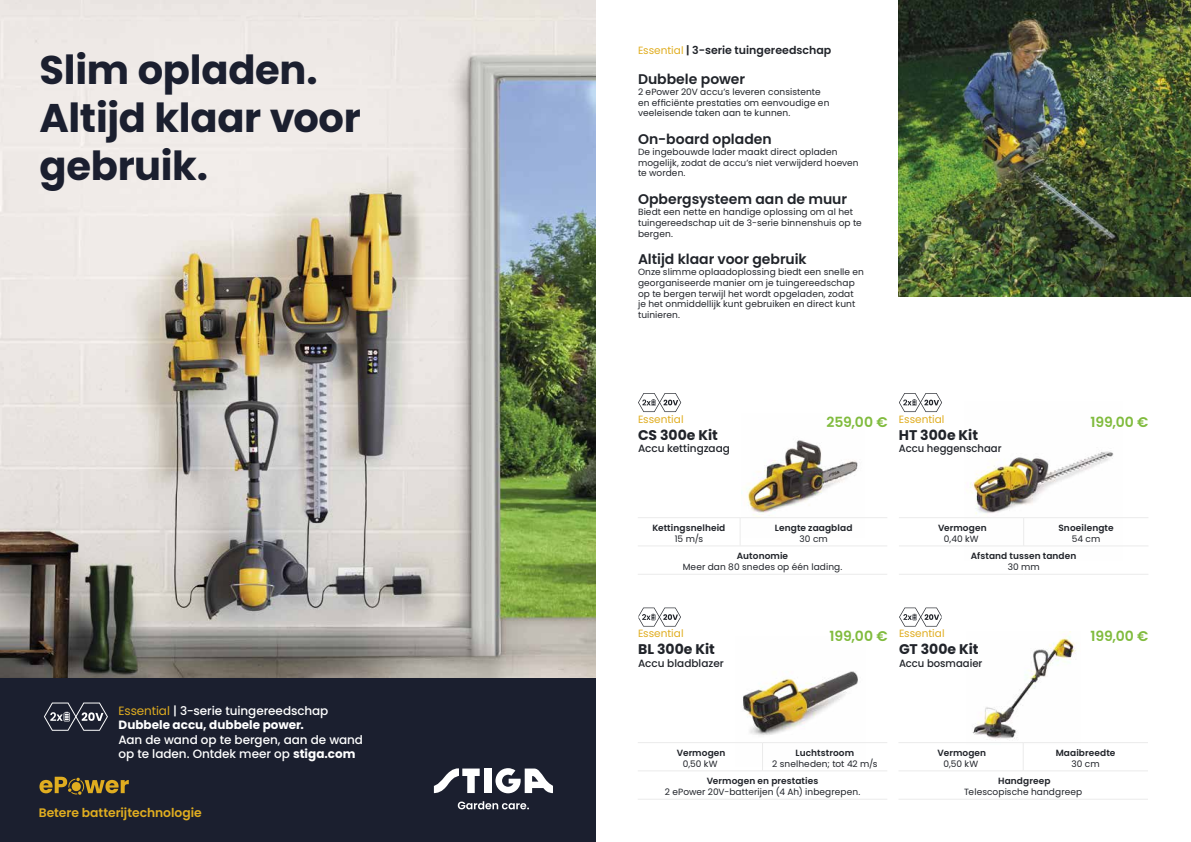
<style>
.page{position:relative;width:1191px;height:842px;background:#fff}
.page>*{position:absolute;margin:0;border:0;box-sizing:border-box;transform-origin:0 0}
.t1{font:700 40px/48px "Poppins";letter-spacing:-.01em;color:#1b1f2f}
.t2{font:600 14px "Poppins";color:#21242a}
.t3{font:700 14px "Poppins";letter-spacing:-.005em;color:#21242a}
.t4{font:600 14px "Poppins";letter-spacing:-.01em;color:#80bb3d}
.t5{font:600 12.3px "Poppins";letter-spacing:-.005em;color:#e0ad20}
.t6{font:500 12px/14.4px "Poppins";letter-spacing:-.005em;color:#fff}
.t7{font:700 12px/14.4px "Poppins";color:#fff}
.t8{font:600 11px "Poppins";color:#21242a}
.t9{font:10.5px "Poppins";color:#e0ad20}
.t10{font:500 10.5px "Poppins";color:#21242a}
.t11{font:500 10.5px "Poppins";color:#21242a;scale:.96 1}
.t12{font:9px/10.8px "Poppins";letter-spacing:.01em;color:#21242a}
.t13{font:600 9px "Poppins";letter-spacing:.01em;color:#21242a}
.s1{font-weight:400;color:#e0ad20}
.s2{font-weight:500}
.s3{font-weight:700}
.s4{font-weight:400;font-size:10.5px;color:#e0ad20}
</style>
<div class="page">
<div style="left:0;top:678px;width:595px;height:164px;background:#1b1f2f"></div>
<img style="left:899px;top:0;width:292px;height:296px">
<img style="left:0;top:0;width:595px;height:678px">
<img style="left:741px;top:440px;width:117px;height:77px">
<img style="left:743px;top:671px;width:115px;height:64px">
<img style="left:964px;top:451px;width:158px;height:95px">
<img style="left:972px;top:632px;width:104px;height:107px">
<svg style="left:39px;top:777px;width:90px;height:18px"></svg>
<hr style="left:638px;top:517px;width:102px;height:1px;background:#ebebeb">
<hr style="left:740px;top:517px;width:147px;height:1px;background:#ebebeb">
<svg style="left:740px;top:518px;width:1px;height:28px"></svg>
<hr style="left:638px;top:546px;width:102px;height:1px;background:#ebebeb">
<hr style="left:740px;top:546px;width:147px;height:1px;background:#ebebeb">
<hr style="left:638px;top:574px;width:102px;height:1px;background:#ebebeb">
<hr style="left:740px;top:574px;width:147px;height:1px;background:#ebebeb">
<hr style="left:638px;top:742px;width:124px;height:1px;background:#ebebeb">
<hr style="left:762px;top:742px;width:125px;height:1px;background:#ebebeb">
<svg style="left:762px;top:743px;width:1px;height:28px"></svg>
<hr style="left:638px;top:771px;width:124px;height:1px;background:#ebebeb">
<hr style="left:762px;top:771px;width:125px;height:1px;background:#ebebeb">
<hr style="left:638px;top:799px;width:124px;height:1px;background:#ebebeb">
<hr style="left:762px;top:799px;width:125px;height:1px;background:#ebebeb">
<hr style="left:899px;top:517px;width:124px;height:1px;background:#ebebeb">
<hr style="left:1023px;top:517px;width:125px;height:1px;background:#ebebeb">
<svg style="left:1023px;top:518px;width:1px;height:28px"></svg>
<hr style="left:899px;top:546px;width:124px;height:1px;background:#ebebeb">
<hr style="left:1023px;top:546px;width:125px;height:1px;background:#ebebeb">
<hr style="left:899px;top:574px;width:124px;height:1px;background:#ebebeb">
<hr style="left:1023px;top:574px;width:125px;height:1px;background:#ebebeb">
<hr style="left:898px;top:742px;width:125px;height:1px;background:#ebebeb">
<hr style="left:1023px;top:742px;width:125px;height:1px;background:#ebebeb">
<svg style="left:1023px;top:743px;width:1px;height:28px"></svg>
<hr style="left:898px;top:771px;width:125px;height:1px;background:#ebebeb">
<hr style="left:1023px;top:771px;width:125px;height:1px;background:#ebebeb">
<hr style="left:898px;top:799px;width:125px;height:1px;background:#ebebeb">
<hr style="left:1023px;top:799px;width:125px;height:1px;background:#ebebeb">
<svg style="left:44px;top:702px;width:64px;height:29px"></svg>
<div style="left:484px;top:768px;width:7px;height:25px;background:#fff"></div>
<svg style="left:434px;top:768px;width:46px;height:25px"></svg>
<svg style="left:495px;top:768px;width:58px;height:25px"></svg>
<svg style="left:458px;top:801px;width:71px;height:8px"></svg>
<svg style="left:638px;top:393px;width:43px;height:19px"></svg>
<svg style="left:638px;top:608px;width:43px;height:18px"></svg>
<svg style="left:899px;top:393px;width:43px;height:19px"></svg>
<svg style="left:899px;top:608px;width:42px;height:18px"></svg>
<h1 class="t1" style="left:40px;top:46px;width:323px">Slim opladen.<br>Altijd klaar voor gebruik.</h1>
<h3 class="t7" style="left:118px;top:703px;width:211px"><span class="s1">Essential</span> <span class="s2">| 3-serie tuingereedschap<br></span>Dubbele accu, dubbele power.</h3>
<h3 class="t6" style="left:118px;top:732px;width:246px">Aan de wand op te bergen, aan de wand op te laden. Ontdek meer op <span class="s3">stiga.com</span></h3>
<h3 class="t5" style="left:39px;top:806px;width:164px">Betere batterijtechnologie</h3>
<p class="t8" style="left:638px;top:44px;width:195px"><span class="s4">Essential</span> | 3-serie tuingereedschap</p>
<h2 class="t2" style="left:638px;top:71px;width:108px">Dubbele power</h2>
<p class="t12" style="left:638px;top:86px;width:193px">2 ePower 20V accu’s leveren consistente en efficiënte prestaties om eenvoudige en veeleisende taken aan te kunnen.</p>
<h2 class="t2" style="left:638px;top:131px;width:135px">On-board opladen</h2>
<p class="t12" style="left:638px;top:146px;width:222px">De ingebouwde lader maakt direct opladen mogelijk, zodat de accu’s niet verwijderd hoeven te worden.</p>
<h2 class="t2" style="left:638px;top:191px;width:210px">Opbergsysteem aan de muur</h2>
<p class="t12" style="left:638px;top:206px;width:225px">Biedt een nette en handige oplossing om al het tuingereedschap uit de 3-serie binnenshuis op te bergen.</p>
<h2 class="t2" style="left:638px;top:251px;width:170px">Altijd klaar voor gebruik</h2>
<p class="t12" style="left:638px;top:266px;width:227px">Onze slimme oplaadoplossing biedt een snelle en georganiseerde manier om je tuingereedschap op te bergen terwijl het wordt opgeladen, zodat<br>je het onmiddellijk kunt gebruiken en direct kunt tuinieren.</p>
<p class="t9" style="left:638px;top:413px;width:47px">Essential</p>
<h2 class="t3" style="left:638px;top:427px;width:81px">CS 300e Kit</h2>
<p class="t10" style="left:638px;top:443px;width:93px">Accu kettingzaag</p>
<p class="t9" style="left:899px;top:413px;width:47px">Essential</p>
<h2 class="t3" style="left:899px;top:427px;width:81px">HT 300e Kit</h2>
<p class="t11" style="left:899px;top:443px;width:108px">Accu heggenschaar</p>
<h2 class="t4" style="left:826px;top:414px;width:63px">259,00 €</h2>
<h2 class="t4" style="left:1090px;top:414px;width:59px">199,00 €</h2>
<p class="t13" style="left:652px;top:523px;width:74px">Kettingsnelheid</p>
<p class="t12" style="left:674px;top:533px;width:30px">15 m/s</p>
<p class="t13" style="left:775px;top:523px;width:79px">Lengte zaagblad</p>
<p class="t12" style="left:799px;top:533px;width:30px">30 cm</p>
<p class="t13" style="left:737px;top:551px;width:53px">Autonomie</p>
<p class="t12" style="left:682px;top:562px;width:161px">Meer dan 80 snedes op één lading.</p>
<p class="t13" style="left:1058px;top:523px;width:57px">Snoeilengte</p>
<p class="t12" style="left:1071px;top:533px;width:30px">54 cm</p>
<p class="t13" style="left:971px;top:551px;width:107px">Afstand tussen tanden</p>
<p class="t12" style="left:1007px;top:562px;width:34px">30 mm</p>
<p class="t13" style="left:938px;top:523px;width:50px">Vermogen</p>
<p class="t12" style="left:943px;top:533px;width:36px">0,40 kW</p>
<p class="t9" style="left:638px;top:627px;width:47px">Essential</p>
<h2 class="t3" style="left:638px;top:641px;width:78px">BL 300e Kit</h2>
<p class="t10" style="left:638px;top:657px;width:87px">Accu bladblazer</p>
<p class="t9" style="left:899px;top:627px;width:47px">Essential</p>
<h2 class="t3" style="left:899px;top:641px;width:81px">GT 300e Kit</h2>
<p class="t11" style="left:899px;top:657px;width:88px">Accu bosmaaier</p>
<h2 class="t4" style="left:829px;top:628px;width:59px">199,00 €</h2>
<h2 class="t4" style="left:1090px;top:628px;width:59px">199,00 €</h2>
<p class="t13" style="left:795px;top:748px;width:60px">Luchtstroom</p>
<p class="t12" style="left:772px;top:758px;width:107px">2 snelheden; tot 42 m/s</p>
<p class="t13" style="left:707px;top:776px;width:113px">Vermogen en prestaties</p>
<p class="t12" style="left:665px;top:787px;width:197px">2 ePower 20V-batterijen (4 Ah) inbegrepen.</p>
<p class="t13" style="left:677px;top:748px;width:50px">Vermogen</p>
<p class="t12" style="left:682px;top:758px;width:36px">0,50 kW</p>
<p class="t13" style="left:937px;top:748px;width:50px">Vermogen</p>
<p class="t12" style="left:943px;top:758px;width:36px">0,50 kW</p>
<p class="t13" style="left:1055px;top:748px;width:61px">Maaibreedte</p>
<p class="t12" style="left:1071px;top:758px;width:30px">30 cm</p>
<p class="t13" style="left:998px;top:776px;width:54px">Handgreep</p>
<p class="t12" style="left:964px;top:787px;width:119px">Telescopische handgreep</p>
</div>
